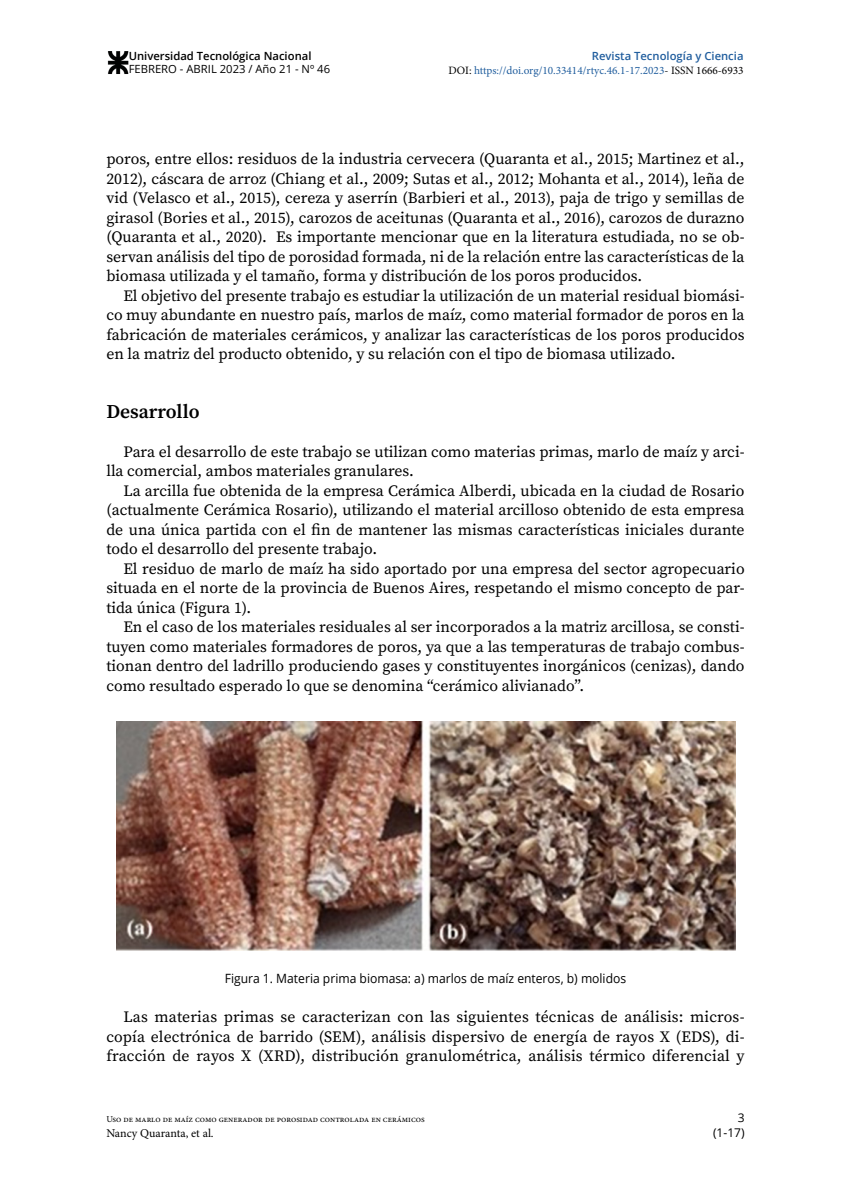
<style>
.page{position:relative;width:851px;height:1191px;background:#fff}
.page>*{position:absolute;margin:0;border:0;box-sizing:border-box;transform-origin:0 0}
.subtitulo_1{font:600 19.5px "Source Serif Pro";color:#000}
.texto_central{font:15.75px/19.5px "Source Serif Pro";color:#000;text-align:justify}
.titulo_figuras_-_cua{font:12.75px "Open Sans";color:#000;scale:.95 1}
.t1{font:12px "Minion Pro";color:#000}
.t2{font:12px/15px "Open Sans";color:#000;text-align:right}
.t3{font:11.25px "Minion Pro";color:#215e9e}
.t4{font:600 11.25px "Open Sans";color:#000}
.t5{font:11.25px "Open Sans";color:#000}
.t6{font:600 11.25px "Open Sans";color:#215e9e}
.t7{font:9px "Minion Pro";color:#000}
.s1{color:#000}
</style>
<div class="page">
<img style="left:107px;top:51px;width:22px;height:23px">
<img style="left:116px;top:722px;width:619px;height:228px">
<p class="t4" style="left:129px;top:48px;width:184px">Universidad Tecnológica Nacional</p>
<p class="t5" style="left:129px;top:61px;width:203px">FEBRERO - ABRIL 2023 / Año 21 - Nº 46</p>
<p class="t6" style="left:591px;top:48px;width:153px">Revista Tecnología y Ciencia</p>
<p class="t3" style="left:448px;top:62px;width:296px"><span class="s1">DOI:</span> https://doi.org/10.33414/rtyc.46.1-17.2023<span class="s1">- ISSN 1666-6933</span></p>
<p class="texto_central" style="left:106px;top:149px;width:639px">poros, entre ellos: residuos de la industria cervecera (Quaranta et al., 2015; Martinez et al., 2012), cáscara de arroz (Chiang et al., 2009; Sutas et al., 2012; Mohanta et al., 2014), leña de vid (Velasco et al., 2015), cereza y aserrín (Barbieri et al., 2013), paja de trigo y semillas de girasol (Bories et al., 2015), carozos de aceitunas (Quaranta et al., 2016), carozos de durazno (Quaranta et al., 2020). Es importante mencionar que en la literatura estudiada, no se ob&shy;servan análisis del tipo de porosidad formada, ni de la relación entre las características de la biomasa utilizada y el tamaño, forma y distribución de los poros producidos.</p>
<p class="texto_central" style="left:106px;top:286px;width:639px;text-indent:17px">El objetivo del presente trabajo es estudiar la utilización de un material residual biomási&shy;co muy abundante en nuestro país, marlos de maíz, como material formador de poros en la fabricación de materiales cerámicos, y analizar las características de los poros producidos en la matriz del producto obtenido, y su relación con el tipo de biomasa utilizado.</p>
<p class="subtitulo_1" style="left:106px;top:398px;width:95px">Desarrollo</p>
<p class="texto_central" style="left:106px;top:442px;width:639px;text-indent:17px">Para el desarrollo de este trabajo se utilizan como materias primas, marlo de maíz y arci&shy;lla comercial, ambos materiales granulares.</p>
<p class="texto_central" style="left:106px;top:481px;width:639px;text-indent:17px">La arcilla fue obtenida de la empresa Cerámica Alberdi, ubicada en la ciudad de Rosario (actualmente Cerámica Rosario), utilizando el material arcilloso obtenido de esta empresa de una única partida con el fin de mantener las mismas características iniciales durante todo el desarrollo del presente trabajo.</p>
<p class="texto_central" style="left:106px;top:559px;width:639px;text-indent:17px">El residuo de marlo de maíz ha sido aportado por una empresa del sector agropecuario situada en el norte de la provincia de Buenos Aires, respetando el mismo concepto de par&shy;tida única (Figura 1).</p>
<p class="texto_central" style="left:106px;top:617px;width:639px;text-indent:17px">En el caso de los materiales residuales al ser incorporados a la matriz arcillosa, se consti&shy;tuyen como materiales formadores de poros, ya que a las temperaturas de trabajo combus&shy;tionan dentro del ladrillo produciendo gases y constituyentes inorgánicos (cenizas), dando como resultado esperado lo que se denomina “cerámico alivianado”.</p>
<p class="titulo_figuras_-_cua" style="left:225px;top:969px;width:424px">Figura 1. Materia prima biomasa: a) marlos de maíz enteros, b) molidos</p>
<p class="texto_central" style="left:106px;top:1007px;width:639px;text-indent:17px">Las materias primas se caracterizan con las siguientes técnicas de análisis: micros&shy;copía electrónica de barrido (SEM), análisis dispersivo de energía de rayos X (EDS), di&shy;fracción de rayos X (XRD), distribución granulométrica, análisis térmico diferencial y</p>
<p class="t7" style="left:106px;top:1112px;width:320px">Uso de marlo de maíz como generador de porosidad controlada en cerámicos</p>
<p class="t1" style="left:106px;top:1124px;width:109px">Nancy Quaranta, et al.</p>
<p class="t2" style="left:713px;top:1110px;width:33px">3 (1-17)</p>
</div>
